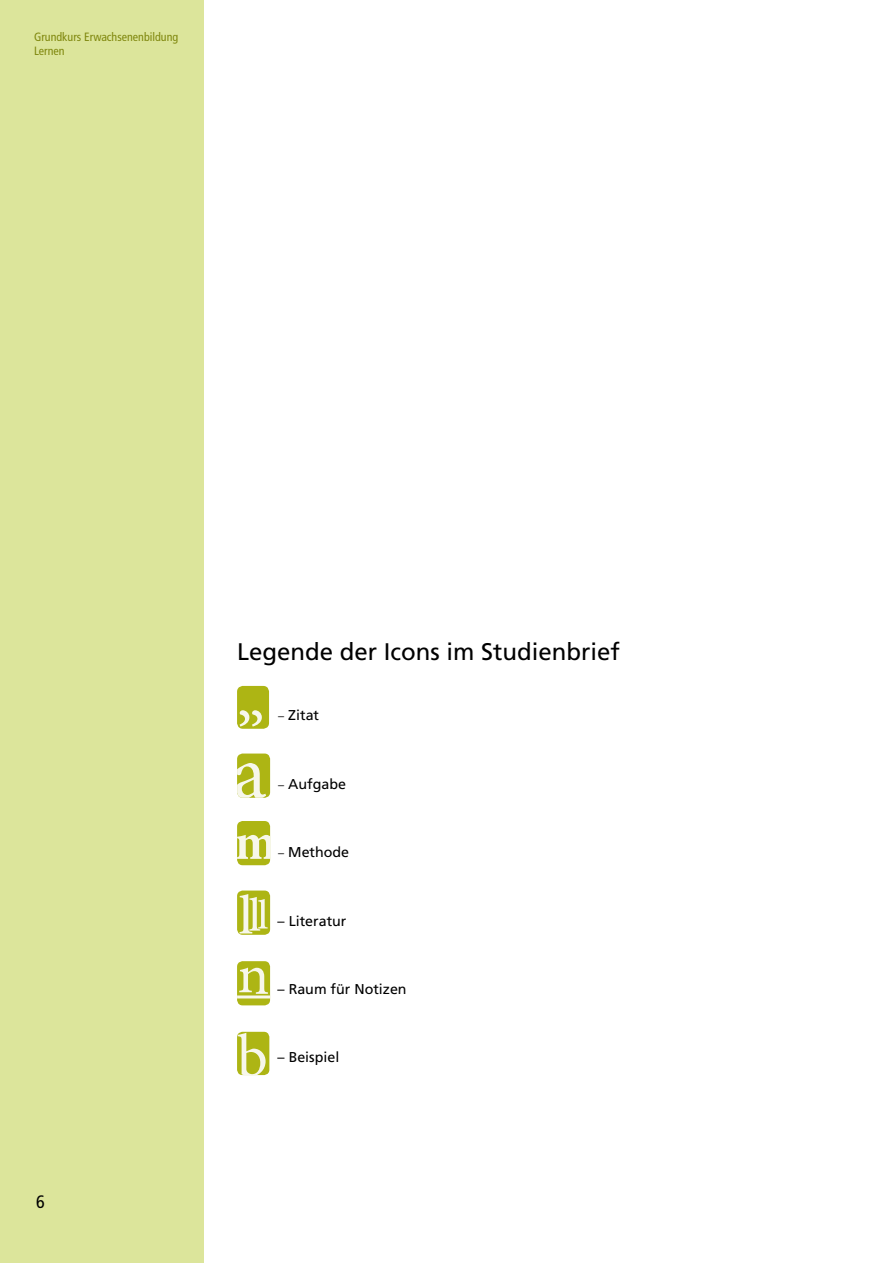
<style>
.page{position:relative;width:893px;height:1263px;background:#fff}
.page>*{position:absolute;margin:0;border:0;box-sizing:border-box;transform-origin:0 0}
.t1{font:24px "Frutiger LT";color:#000}
.t2{font:condensed 18px "Frutiger LT";color:#000}
.t3{font:14.25px "Frutiger LT";color:#000}
.t4{font:condensed 12px/14.4px "Frutiger LT";color:#7f870d}
.s1{font-family:"Minion Pro"}
</style>
<div class="page">
<div style="left:0;top:0;width:204px;height:1263px;background:#dce59b"></div>
<div style="left:237px;top:753px;width:33px;height:45px;background:#adb514;border-radius:6px"></div>
<svg style="left:237px;top:763px;width:29px;height:35px"></svg>
<div style="left:237px;top:890px;width:33px;height:45px;background:#adb514;border-radius:6px"></div>
<svg style="left:240px;top:894px;width:28px;height:39px"></svg>
<div style="left:237px;top:821px;width:33px;height:44px;background:#adb514;border-radius:6px"></div>
<svg style="left:237px;top:835px;width:33px;height:24px"></svg>
<div style="left:237px;top:686px;width:32px;height:43px;background:#adb514;border-radius:6px"></div>
<svg style="left:240px;top:710px;width:22px;height:16px"></svg>
<div style="left:237px;top:961px;width:33px;height:44px;background:#adb514;border-radius:6px"></div>
<hr style="left:237px;top:995px;width:33px;height:3px;background:#f7f7eb">
<svg style="left:239px;top:967px;width:29px;height:27px"></svg>
<div style="left:237px;top:1032px;width:32px;height:43px;background:#adb514;border-radius:5px"></div>
<svg style="left:238px;top:1033px;width:28px;height:42px"></svg>
<p class="t4" style="left:34px;top:30px;width:146px">Grundkurs Erwachsenenbildung<br>Lernen</p>
<p class="t2" style="left:36px;top:1192px;width:10px">6</p>
<h1 class="t1" style="left:237px;top:638px;width:384px">Legende der Icons im Studienbrief</h1>
<p class="t3" style="left:278px;top:707px;width:43px"><span class="s1">–</span> Zitat</p>
<p class="t3" style="left:278px;top:775px;width:70px"><span class="s1">–</span> Aufgabe</p>
<p class="t3" style="left:278px;top:844px;width:73px"><span class="s1">–</span> Methode</p>
<p class="t3" style="left:278px;top:912px;width:70px">– Literatur</p>
<p class="t3" style="left:278px;top:980px;width:131px">– Raum für Notizen</p>
<p class="t3" style="left:278px;top:1049px;width:63px">– Beispiel</p>
</div>
